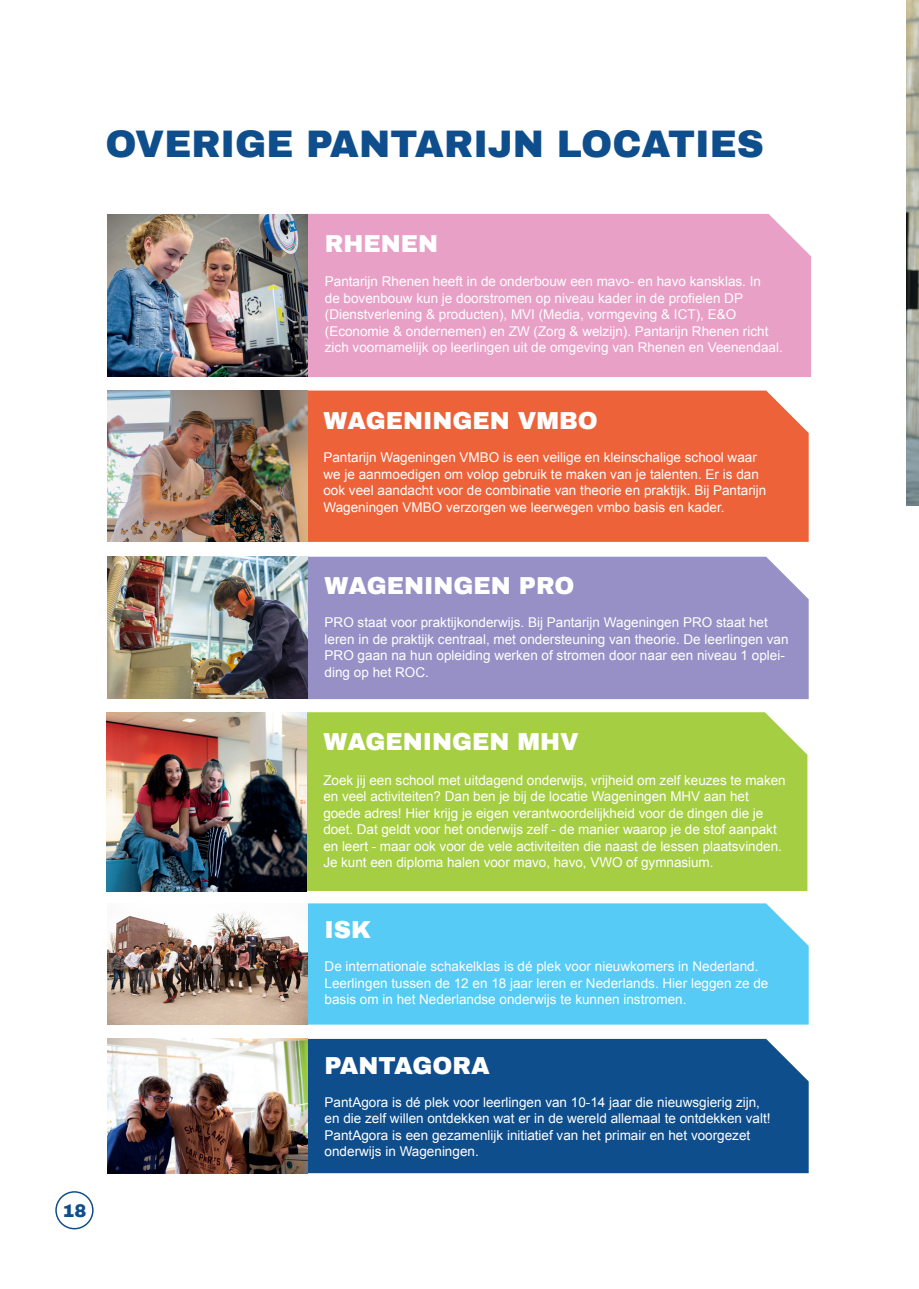
<style>
.page{position:relative;width:919px;height:1289px;background:#fff}
.page>*{position:absolute;margin:0;border:0;box-sizing:border-box;transform-origin:0 0}
.t1{font:900 37.5px "Archivo";color:#0f4e8c}
.t2{font:900 24px "Archivo";color:#fff}
.t3{font:900 18px "Archivo";color:#0f4e8c}
.t4{font:13.5px/16.5px "Arial";color:#fff}
</style>
<div class="page">
<div style="left:307px;top:390px;width:501px;height:152px;background:#ed6238"></div>
<div style="left:307px;top:556px;width:501px;height:143px;background:#9690c6"></div>
<div style="left:307px;top:903px;width:501px;height:121px;background:#56cbf5"></div>
<div style="left:308px;top:1038px;width:500px;height:135px;background:#0f4e8c"></div>
<div style="left:308px;top:214px;width:503px;height:163px;background:#e9a0c7"></div>
<img style="left:107px;top:557px;width:200px;height:141px">
<div style="left:306px;top:712px;width:501px;height:179px;background:#a5ce43"></div>
<img style="left:106px;top:712px;width:200px;height:179px">
<img style="left:107px;top:390px;width:200px;height:152px">
<img style="left:107px;top:911px;width:200px;height:113px">
<img style="left:107px;top:1038px;width:201px;height:135px">
<img style="left:906px;top:0;width:12px;height:505px">
<img style="left:107px;top:214px;width:201px;height:163px">
<div style="left:55px;top:1191px;width:39px;height:38px;border:2px solid #0f4e8c;border-radius:50%"></div>
<h1 class="t1" style="left:105px;top:121px;width:660px">OVERIGE PANTARIJN LOCATIES</h1>
<h3 class="t3" style="left:62px;top:1199px;width:26px">18</h3>
<h2 class="t2" style="left:325px;top:229px;width:115px">RHENEN</h2>
<p class="t4" style="left:325px;top:273px;width:459px">Pantarijn Rhenen heeft in de onderbouw een mavo- en havo kansklas. In<br>de bovenbouw kun je doorstromen op niveau kader in de profielen DP (Dienstverlening &amp; producten), MVI (Media, vormgeving &amp; ICT), E&amp;O (Economie &amp; ondernemen) en ZW (Zorg &amp; welzijn). Pantarijn Rhenen richt zich voornamelijk op leerlingen uit de omgeving van Rhenen en Veenendaal.</p>
<h2 class="t2" style="left:323px;top:406px;width:276px">WAGENINGEN VMBO</h2>
<p class="t4" style="left:323px;top:449px;width:444px">Pantarijn Wageningen VMBO is een veilige en kleinschalige school waar we je aanmoedigen om volop gebruik te maken van je talenten. Er is dan ook veel aandacht voor de combinatie van theorie en praktijk. Bij Pantarijn Wageningen VMBO verzorgen we leerwegen vmbo basis en kader.</p>
<h2 class="t2" style="left:324px;top:571px;width:251px">WAGENINGEN PRO</h2>
<p class="t4" style="left:324px;top:614px;width:465px">PRO staat voor praktijkonderwijs. Bij Pantarijn Wageningen PRO staat het leren in de praktijk centraal, met ondersteuning van theorie. De leerlingen van PRO gaan na hun opleiding werken of stromen door naar een niveau 1 oplei&shy;ding op het ROC.</p>
<h2 class="t2" style="left:323px;top:727px;width:257px">WAGENINGEN MHV</h2>
<p class="t4" style="left:323px;top:772px;width:464px">Zoek jij een school met uitdagend onderwijs, vrijheid om zelf keuzes te maken en veel activiteiten? Dan ben je bij de locatie Wageningen MHV aan het goede adres! Hier krijg je eigen verantwoordelijkheid voor de dingen die je doet. Dat geldt voor het onderwijs zelf - de manier waarop je de stof aanpakt en leert - maar ook voor de vele activiteiten die naast de lessen plaatsvinden.<br>Je kunt een diploma halen voor mavo, havo, VWO of gymnasium.</p>
<h2 class="t2" style="left:324px;top:915px;width:48px">ISK</h2>
<p class="t4" style="left:324px;top:958px;width:445px">De internationale schakelklas is dé plek voor nieuwkomers in Nederland.<br>Leerlingen tussen de 12 en 18 jaar leren er Nederlands. Hier leggen ze de basis om in het Nederlandse onderwijs te kunnen instromen.</p>
<h2 class="t2" style="left:324px;top:1050px;width:167px">PANTAGORA</h2>
<p class="t4" style="left:324px;top:1093px;width:447px">PantAgora is dé plek voor leerlingen van 10-14 jaar die nieuwsgierig zijn, en die zelf willen ontdekken wat er in de wereld allemaal te ontdekken valt!<br>PantAgora is een gezamenlijk initiatief van het primair en het voorgezet onderwijs in Wageningen.</p>
</div>
